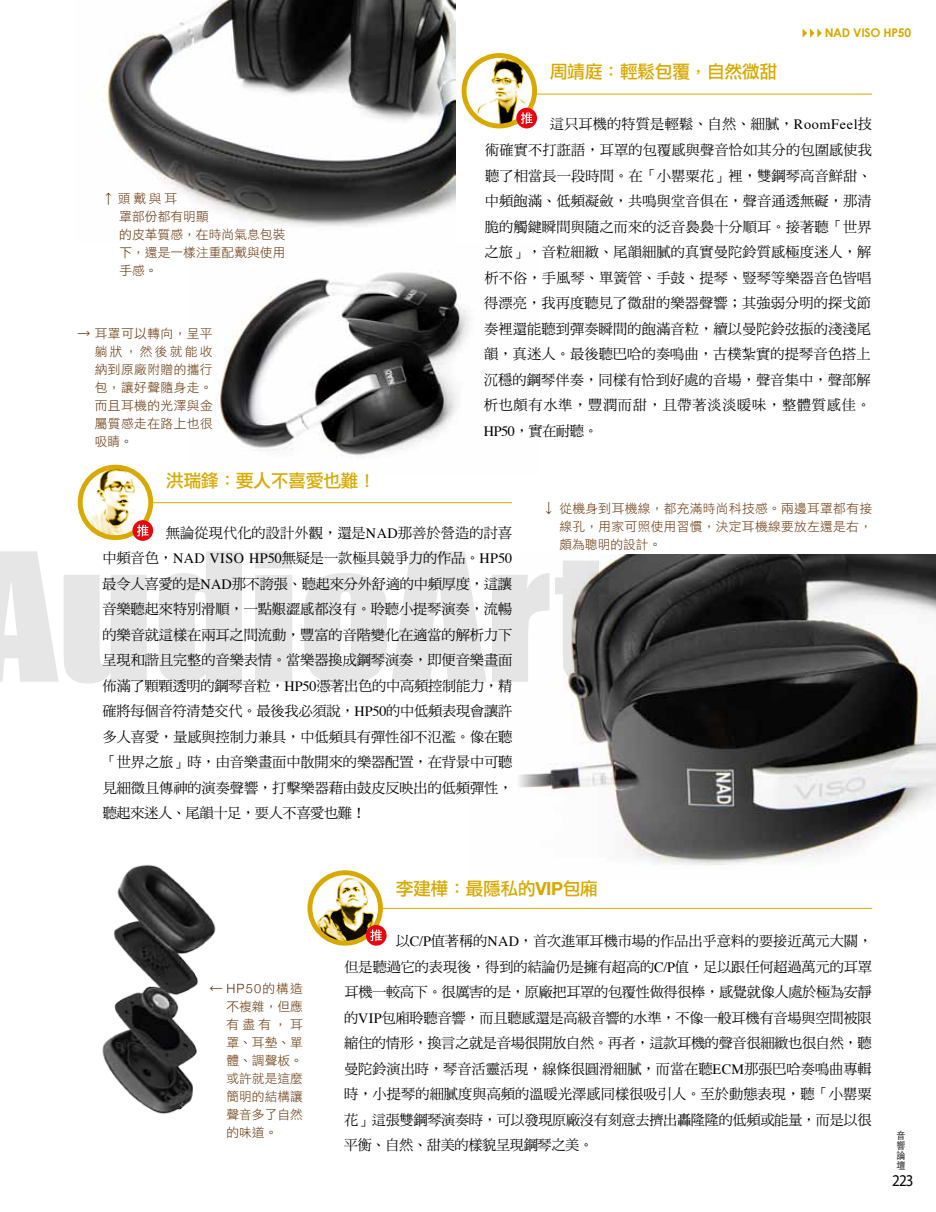
<style>
.page{position:relative;width:936px;height:1212px;background:#fff}
.page>*{position:absolute;margin:0;border:0;box-sizing:border-box;transform-origin:0 0}
.t1{font:165px "Impact";color:#000;scale:1.11 1}
.t2{font:18px "DF Li Hei Std W5";letter-spacing:-.03em;color:#d8a900}
.t3{font:16.5px "Myriad Pro";color:#000;scale:.91 1}
.t4{font:14.25px/25.5px "DF Ming Std W5";letter-spacing:-.01em;color:#000;text-align:justify}
.t5{font:12.75px/18px "DF Li Hei Std W3";letter-spacing:.02em;color:#602e00;text-align:justify}
.t6{font:12.75px/18px "DF Li Hei Std W3";color:#602e00}
.t7{font:700 12px "Century Gothic";letter-spacing:-.02em;color:#d8a900}
.t8{font:300 9.9px/10.2px "ST Heiti TC";color:#000;text-align:justify;scale:.91 1}
.s1{font-family:"Times"}
.s2{font-family:"Helvetica Neue";font-weight:300}
.s3{font-family:"Helvetica Neue";font-weight:700}
</style>
<div class="page">
<img style="left:519px;top:555px;width:416px;height:311px">
<img style="left:218px;top:272px;width:252px;height:184px">
<hr style="left:485px;top:94px;width:387px;height:1px;background:#d8a900">
<hr style="left:102px;top:502px;width:410px;height:1px;background:#d8a900">
<hr style="left:344px;top:908px;width:528px;height:1px;background:#d8a900">
<div style="left:461px;top:53px;width:76px;height:75px;background:#d8a900;border-radius:50%"></div>
<img style="left:466px;top:58px;width:66px;height:66px;border-radius:33px">
<div style="left:516px;top:108px;width:21px;height:20px;background:#e60811;border-radius:50%"></div>
<svg style="left:521px;top:112px;width:11px;height:12px"></svg>
<svg style="left:78px;top:465px;width:75px;height:75px"></svg>
<img style="left:83px;top:469px;width:65px;height:66px;border-radius:33px">
<div style="left:132px;top:520px;width:21px;height:21px;background:#e60811;border-radius:50%"></div>
<svg style="left:137px;top:525px;width:12px;height:11px"></svg>
<svg style="left:307px;top:870px;width:76px;height:76px"></svg>
<img style="left:312px;top:875px;width:66px;height:66px;border-radius:33px">
<div style="left:366px;top:925px;width:20px;height:21px;background:#e60811;border-radius:50%"></div>
<svg style="left:370px;top:929px;width:12px;height:12px"></svg>
<img style="left:102px;top:864px;width:114px;height:250px">
<img style="left:103px;top:0;width:352px;height:227px">
<svg style="left:802px;top:29px;width:19px;height:9px"></svg>
<p class="t6" style="left:119px;top:190px;width:168px;text-indent:-17px">↑頭戴與耳<br>罩部份都有明顯<br>的皮革質感，在時尚氣息包裝下，還是一樣注重配戴與使用手感。</p>
<p class="t5" style="left:95px;top:325px;width:119px;text-indent:-17px">→ 耳罩可以轉向，呈平躺狀，然後就能收納到原廠附贈的攜行包，讓好聲隨身走。而且耳機的光澤與金屬質感走在路上也很吸睛。</p>
<p class="t7" style="left:824px;top:26px;width:88px">NAD VISO HP50</p>
<p class="t2" style="left:549px;top:62px;width:229px">周靖庭：輕鬆包覆，自然微甜</p>
<p class="t4" style="left:483px;top:111px;width:390px;text-indent:66px">這只耳機的特質是輕鬆、自然、細膩，<span class="s1">RoomFeel</span>技術確實不打誑語，耳罩的包覆感與聲音恰如其分的包圍感使我聽了相當長一段時間。在「小罌粟花」裡，雙鋼琴高音鮮甜、中頻飽滿、低頻凝斂，共鳴與堂音俱在，聲音通透無礙，那清脆的觸鍵瞬間與隨之而來的泛音裊裊十分順耳。接著聽「世界之旅」，音粒細緻、尾韻細膩的真實曼陀鈴質感極度迷人，解析不俗，手風琴、單簧管、手鼓、提琴、豎琴等樂器音色皆唱得漂亮，我再度聽見了微甜的樂器聲響；其強弱分明的探戈節奏裡還能聽到彈奏瞬間的飽滿音粒，續以曼陀鈴弦振的淺淺尾韻，真迷人。最後聽巴哈的奏鳴曲，古樸紮實的提琴音色搭上沉穩的鋼琴伴奏，同樣有恰到好處的音場，聲音集中，聲部解析也頗有水準，豐潤而甜，且帶著淡淡暖味，整體質感佳。<span class="s1">HP50</span>，實在耐聽。</p>
<p class="t2" style="left:166px;top:470px;width:212px">洪瑞鋒：要人不喜愛也難！</p>
<p class="t4" style="left:102px;top:520px;width:412px;text-indent:64px">無論從現代化的設計外觀，還是<span class="s1">NAD</span>那善於營造的討喜中頻音色，<span class="s1">NAD VISO HP50</span>無疑是一款極具競爭力的作品。<span class="s1">HP50</span>最令人喜愛的是<span class="s1">NAD</span>那不誇張、聽起來分外舒適的中頻厚度，這讓音樂聽起來特別滑順，一點艱澀感都沒有。聆聽小提琴演奏，流暢的樂音就這樣在兩耳之間流動，豐富的音階變化在適當的解析力下呈現和諧且完整的音樂表情。當樂器換成鋼琴演奏，即便音樂畫面佈滿了顆顆透明的鋼琴音粒，<span class="s1">HP50</span>憑著出色的中高頻控制能力，精確將每個音符清楚交代。最後我必須說，<span class="s1">HP50</span>的中低頻表現會讓許多人喜愛，量感與控制力兼具，中低頻具有彈性卻不氾濫。像在聽「世界之旅」時，由音樂畫面中散開來的樂器配置，在背景中可聽見細微且傳神的演奏聲響，打擊樂器藉由鼓皮反映出的低頻彈性，聽起來迷人、尾韻十足，要人不喜愛也難！</p>
<p class="t5" style="left:559px;top:499px;width:314px;text-indent:-17px">↓ 從機身到耳機線，都充滿時尚科技感。兩邊耳罩都有接線孔，用家可照使用習慣，決定耳機線要放左還是右，頗為聰明的設計。</p>
<h1 class="t1" style="left:-35px;top:489px;width:583px">AudioArt</h1>
<p class="t5" style="left:226px;top:979px;width:78px;text-indent:-17px">← <span class="s2">HP50</span>的構造不複雜，但應有盡有，耳罩、耳墊、單體、調聲板。或許就是這麼簡明的結構讓聲音多了自然的味道。</p>
<p class="t2" style="left:395px;top:879px;width:204px">李建樺：最隱私的<span class="s3">VIP</span>包廂</p>
<p class="t4" style="left:344px;top:928px;width:529px;text-indent:52px">以<span class="s1">C/P</span>值著稱的<span class="s1">NAD</span>，首次進軍耳機市場的作品出乎意料的要接近萬元大關，但是聽過它的表現後，得到的結論仍是擁有超高的<span class="s1">C/P</span>值，足以跟任何超過萬元的耳罩耳機一較高下。很厲害的是，原廠把耳罩的包覆性做得很棒，感覺就像人處於極為安靜的<span class="s1">VIP</span>包廂聆聽音響，而且聽感還是高級音響的水準，不像一般耳機有音場與空間被限縮住的情形，換言之就是音場很開放自然。再者，這款耳機的聲音很細緻也很自然，聽曼陀鈴演出時，琴音活靈活現，線條很圓滑細膩，而當在聽<span class="s1">ECM</span>那張巴哈奏鳴曲專輯時，小提琴的細膩度與高頻的溫暖光澤感同樣很吸引人。至於動態表現，聽「小罌粟花」這張雙鋼琴演奏時，可以發現原廠沒有刻意去擠出轟隆隆的低頻或能量，而是以很平衡、自然、甜美的樣貌呈現鋼琴之美。</p>
<p class="t8" style="left:896px;top:1129px;width:11px">音響論壇</p>
<p class="t3" style="left:892px;top:1170px;width:25px">223</p>
</div>
